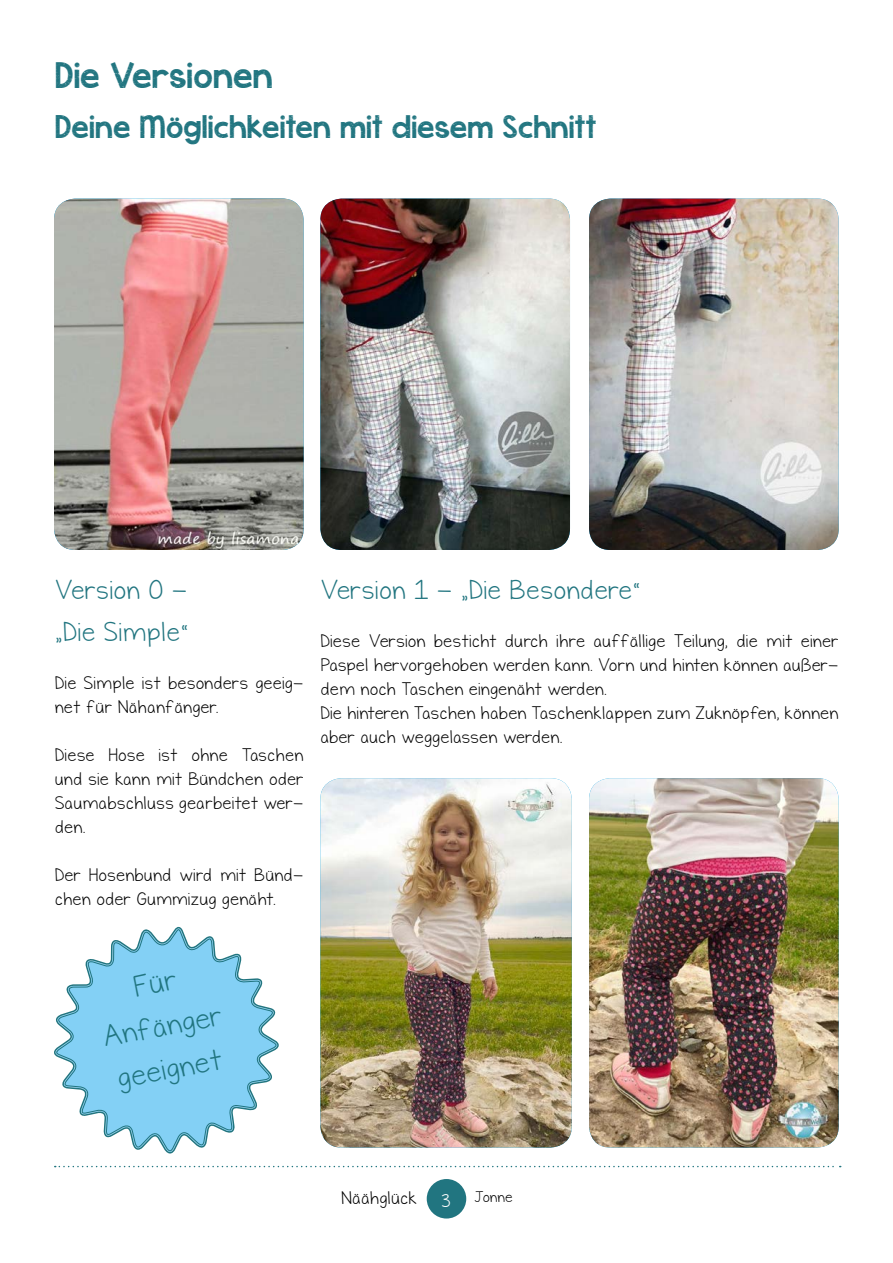
<style>
.page{position:relative;width:893px;height:1263px;background:#fff}
.page>*{position:absolute;margin:0;border:0;box-sizing:border-box;transform-origin:0 0}
.t1{font:30px/43.5px "KG First Time In Forever";color:#217580;text-align:center}
.t2{font:27px "KG First Time In Forever";color:#217580}
.Überschrift{font:27px "KG Cold Coffee";color:#217580}
.Überschrift-2{font:24px "KG Cold Coffee";color:#217580}
.t3{font:18px/24px "KG First Time In Forever";color:#000}
.t4{font:18px "KG First Time In Forever";color:#fff}
.t5{font:15px "KG First Time In Forever";color:#000}
</style>
<div class="page">
<div style="left:427px;top:1179px;width:39px;height:39px;background:#217580;border-radius:50%"></div>
<svg style="left:282px;top:1166px;width:559px;height:1px"></svg>
<img style="left:320px;top:199px;width:250px;height:351px">
<img style="left:589px;top:199px;width:250px;height:351px">
<img style="left:589px;top:778px;width:250px;height:369px">
<img style="left:320px;top:778px;width:252px;height:369px">
<img style="left:54px;top:199px;width:250px;height:351px">
<svg style="left:57px;top:926px;width:219px;height:225px"></svg>
<p class="Überschrift" style="left:55px;top:54px;width:220px">Die Versionen</p>
<p class="Überschrift-2" style="left:55px;top:108px;width:543px">Deine Möglichkeiten mit diesem Schnitt</p>
<p class="t2" style="left:55px;top:575px;width:134px">Version 0 -</p>
<p class="t2" style="left:55px;top:617px;width:135px">„Die Simple“</p>
<p class="t3" style="left:55px;top:671px;width:250px">Die Simple ist besonders geeig&shy;net für Nähanfänger.</p>
<p class="t3" style="left:55px;top:743px;width:250px;text-align:justify">Diese Hose ist ohne Taschen und sie kann mit Bündchen oder Saumabschluss gearbeitet wer&shy;den.</p>
<p class="t3" style="left:55px;top:863px;width:250px">Der Hosenbund wird mit Bünd&shy;chen oder Gummizug genäht.</p>
<p class="t2" style="left:320px;top:575px;width:321px">Version 1 - „Die Besondere“</p>
<p class="t3" style="left:320px;top:629px;width:520px;text-align:justify">Diese Version besticht durch ihre auffällige Teilung, die mit einer Paspel hervorgehoben werden kann. Vorn und hinten können außer&shy;dem noch Taschen eingenäht werden.</p>
<p class="t3" style="left:320px;top:701px;width:520px">Die hinteren Taschen haben Taschenklappen zum Zuknöpfen, können aber auch weggelassen werden.</p>
<p class="t1" style="left:92px;top:973px;width:123px;rotate:-10deg">Für<br>Anfänger geeignet</p>
<p class="t3" style="left:341px;top:1186px;width:77px">Näähglück</p>
<p class="t4" style="left:441px;top:1191px;width:11px">3</p>
<p class="t5" style="left:474px;top:1188px;width:41px">Jonne</p>
</div>
